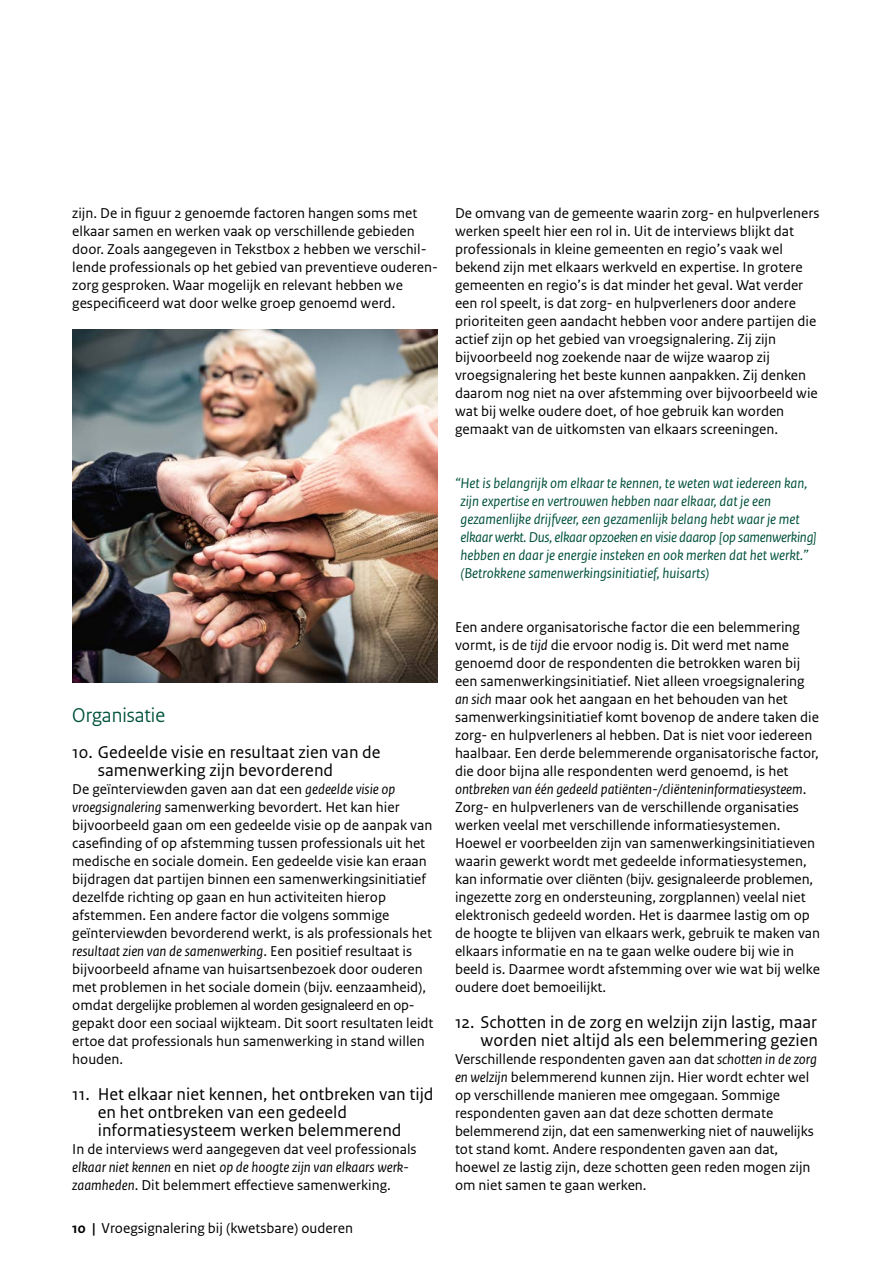
<style>
.page{position:relative;width:893px;height:1263px;background:#fff}
.page>*{position:absolute;margin:0;border:0;box-sizing:border-box;transform-origin:0 0}
._05_RIVM_Paragraafko{font:21px "Rijksoverheid Sans Heading";color:#00513c}
.t1{font:18px/18px "Rijksoverheid Sans Text";color:#000}
._10_RIVM_Broodtekst{font:15px/18px "Rijksoverheid Sans Text";color:#000}
.Quotes{font:italic 15px/18px "Rijksoverheid Sans Text";color:#00513c}
.s1{font-style:italic}
.s2{font-weight:700}
</style>
<div class="page">
<img style="left:72px;top:330px;width:366px;height:352px">
<p class="_10_RIVM_Broodtekst" style="left:72px;top:204px;width:367px">zijn. De in figuur 2 genoemde factoren hangen soms met elkaar samen en werken vaak op verschillende gebieden door. Zoals aangegeven in Tekstbox 2 hebben we verschil&shy;lende professionals op het gebied van preventieve ouderen&shy;zorg gesproken. Waar mogelijk en relevant hebben we gespecificeerd wat door welke groep genoemd werd.</p>
<p class="_05_RIVM_Paragraafko" style="left:72px;top:703px;width:94px">Organisatie</p>
<p class="t1" style="left:98px;top:743px;width:284px;text-indent:-26px">10. Gedeelde visie en resultaat zien van de samenwerking zijn bevorderend</p>
<p class="_10_RIVM_Broodtekst" style="left:72px;top:780px;width:363px">De geïnterviewden gaven aan dat een <span class="s1">gedeelde visie op vroegsignalering</span> samenwerking bevordert. Het kan hier bijvoorbeeld gaan om een gedeelde visie op de aanpak van casefinding of op afstemming tussen professionals uit het medische en sociale domein. Een gedeelde visie kan eraan bijdragen dat partijen binnen een samenwerkingsinitiatief dezelfde richting op gaan en hun activiteiten hierop afstemmen. Een andere factor die volgens sommige geïnterviewden bevorderend werkt, is als professionals het <span class="s1">resultaat zien van de samenwerking</span>. Een positief resultaat is bijvoorbeeld afname van huisartsenbezoek door ouderen met problemen in het sociale domein (bijv. eenzaamheid), omdat dergelijke problemen al worden gesignaleerd en op&shy;gepakt door een sociaal wijkteam. Dit soort resultaten leidt ertoe dat professionals hun samenwerking in stand willen houden.</p>
<p class="t1" style="left:98px;top:1085px;width:337px;text-indent:-26px">11. Het elkaar niet kennen, het ontbreken van tijd en het ontbreken van een gedeeld informatiesysteem werken belemmerend</p>
<p class="_10_RIVM_Broodtekst" style="left:72px;top:1140px;width:346px">In de interviews werd aangegeven dat veel professionals <span class="s1">elkaar niet kennen</span> en niet <span class="s1">op de hoogte zijn van elkaars werk&shy;zaamheden</span>. Dit belemmert effectieve samenwerking.</p>
<p class="_10_RIVM_Broodtekst" style="left:72px;top:1219px;width:282px"><span class="s2">10 |</span> Vroegsignalering bij (kwetsbare) ouderen</p>
<p class="_10_RIVM_Broodtekst" style="left:455px;top:204px;width:366px">De omvang van de gemeente waarin zorg- en hulpverleners werken speelt hier een rol in. Uit de interviews blijkt dat professionals in kleine gemeenten en regio’s vaak wel bekend zijn met elkaars werkveld en expertise. In grotere gemeenten en regio’s is dat minder het geval. Wat verder een rol speelt, is dat zorg- en hulpverleners door andere prioriteiten geen aandacht hebben voor andere partijen die actief zijn op het gebied van vroegsignalering. Zij zijn bijvoorbeeld nog zoekende naar de wijze waarop zij vroegsignalering het beste kunnen aanpakken. Zij denken daarom nog niet na over afstemming over bijvoorbeeld wie wat bij welke oudere doet, of hoe gebruik kan worden gemaakt van de uitkomsten van elkaars screeningen.</p>
<p class="Quotes" style="left:460px;top:474px;width:358px;text-indent:-5px">“Het is belangrijk om elkaar te kennen, te weten wat iedereen kan, zijn expertise en vertrouwen hebben naar elkaar, dat je een gezamenlijke drijfveer, een gezamenlijk belang hebt waar je met elkaar werkt. Dus, elkaar opzoeken en visie daarop [op samenwerking] hebben en daar je energie insteken en ook merken dat het werkt.” (Betrokkene samenwerkingsinitiatief, huisarts)</p>
<p class="_10_RIVM_Broodtekst" style="left:455px;top:618px;width:367px">Een andere organisatorische factor die een belemmering vormt, is de <span class="s1">tijd</span> die ervoor nodig is. Dit werd met name genoemd door de respondenten die betrokken waren bij een samenwerkingsinitiatief. Niet alleen vroegsignalering <span class="s1">an sich</span> maar ook het aangaan en het behouden van het samenwerkingsinitiatief komt bovenop de andere taken die zorg- en hulpverleners al hebben. Dat is niet voor iedereen haalbaar. Een derde belemmerende organisatorische factor, die door bijna alle respondenten werd genoemd, is het <span class="s1">ontbreken van één gedeeld patiënten-/cliënteninformatiesysteem</span>.<br>Zorg- en hulpverleners van de verschillende organisaties werken veelal met verschillende informatiesystemen.<br>Hoewel er voorbeelden zijn van samenwerkingsinitiatieven waarin gewerkt wordt met gedeelde informatiesystemen, kan informatie over cliënten (bijv. gesignaleerde problemen, ingezette zorg en ondersteuning, zorgplannen) veelal niet elektronisch gedeeld worden. Het is daarmee lastig om op de hoogte te blijven van elkaars werk, gebruik te maken van elkaars informatie en na te gaan welke oudere bij wie in beeld is. Daarmee wordt afstemming over wie wat bij welke oudere doet bemoeilijkt.</p>
<p class="t1" style="left:455px;top:1013px;width:364px;text-align:right">12. Schotten in de zorg en welzijn zijn lastig, maar worden niet altijd als een belemmering gezien</p>
<p class="_10_RIVM_Broodtekst" style="left:455px;top:1050px;width:364px">Verschillende respondenten gaven aan dat <span class="s1">schotten in de zorg en welzijn</span> belemmerend kunnen zijn. Hier wordt echter wel op verschillende manieren mee omgegaan. Sommige respondenten gaven aan dat deze schotten dermate belemmerend zijn, dat een samenwerking niet of nauwelijks tot stand komt. Andere respondenten gaven aan dat, hoewel ze lastig zijn, deze schotten geen reden mogen zijn om niet samen te gaan werken.</p>
</div>
